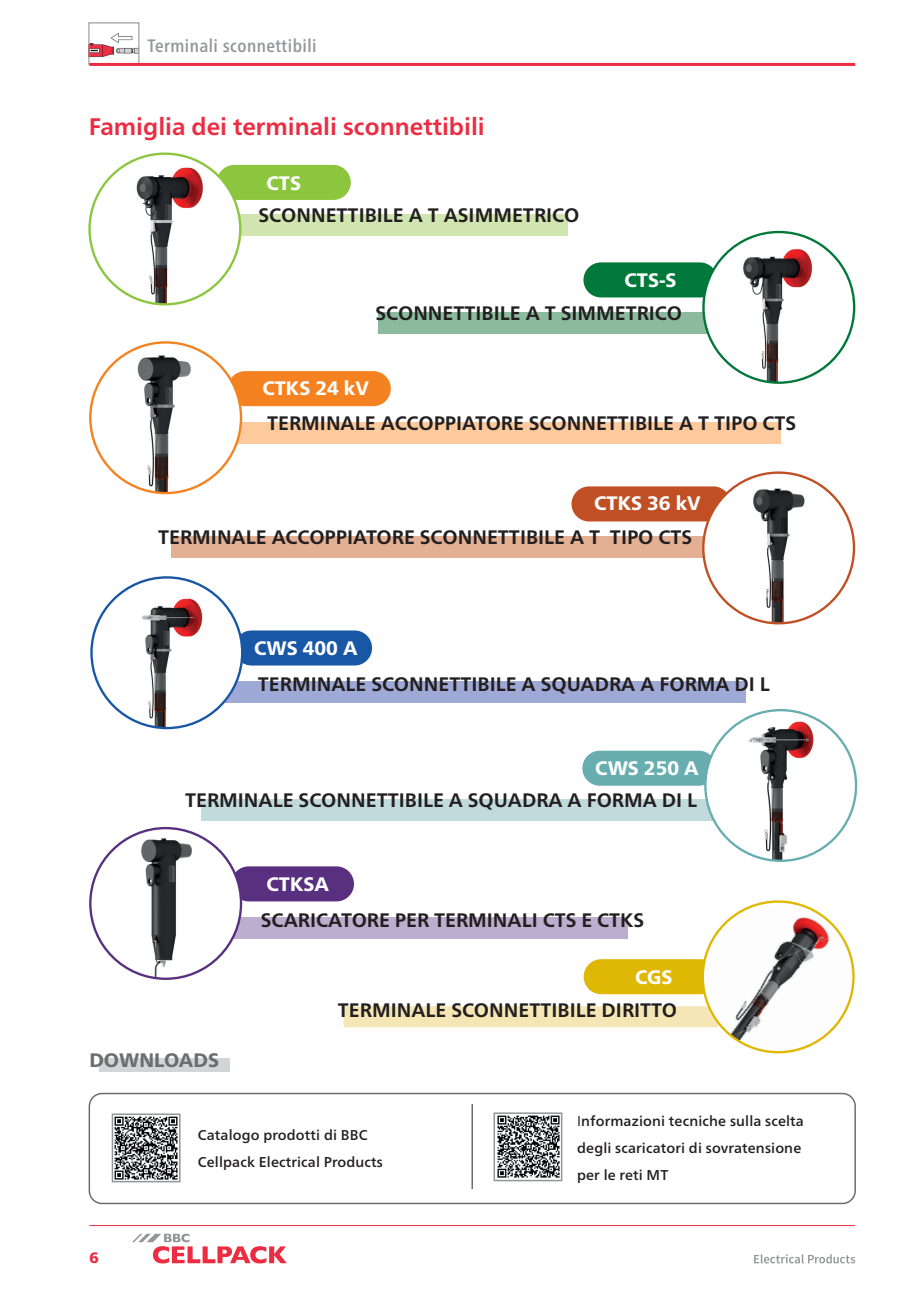
<style>
.page{position:relative;width:919px;height:1289px;background:#fff}
.page>*{position:absolute;margin:0;border:0;box-sizing:border-box;transform-origin:0 0}
.t1{font:700 24px "Frutiger Neue LTW1 G";color:#ed2c42}
.t2{font:700 19.5px "Frutiger Neue LTW1 G";color:#231f20}
.t3{font:800 19.5px "Frutiger Neue LTW1 G";color:#fff}
.t4{font:800 19.5px "Frutiger Neue LTW1 G";color:#6c6d70}
.t5{font:500 condensed 18px "Frutiger Neue LTW1 G";letter-spacing:.025em;color:#939598}
.t6{font:900 15px "Frutiger Neue LTW1 G";color:#ed2c42}
.t7{font:500 14.25px/27px "Frutiger Neue LTW1 G";letter-spacing:.01em;color:#231f20}
.s1{font-weight:400}
</style>
<div class="page">
<div style="left:89px;top:1092px;width:766px;height:112px;border:2px solid #6c6d70;border-radius:13px"></div>
<img style="left:90px;top:33px;width:47px;height:30px">
<div style="left:88px;top:22px;width:51px;height:43px;border:1px solid #939598"></div>
<img style="left:115px;top:1116px;width:62px;height:63px">
<div style="left:112px;top:1113px;width:68px;height:69px;border:2px solid #939598"></div>
<img style="left:497px;top:1115px;width:62px;height:63px">
<div style="left:493px;top:1112px;width:69px;height:69px;border:2px solid #939598"></div>
<svg style="left:132px;top:1233px;width:155px;height:30px"></svg>
<svg style="left:754px;top:1254px;width:101px;height:9px"></svg>
<hr style="left:89px;top:1225px;width:766px;height:1px;background:#ed2c42">
<hr style="left:89px;top:63px;width:766px;height:3px;background:#ed2c42">
<div style="left:99px;top:1058px;width:130px;height:13px;background:#d3d4d6"></div>
<div style="left:171px;top:536px;width:547px;height:21px;background:#e3b093"></div>
<div style="left:571px;top:486px;width:159px;height:35px;background:#c04f24;border-radius:18px"></div>
<div style="left:202px;top:800px;width:528px;height:21px;background:#c1dadc"></div>
<div style="left:231px;top:214px;width:337px;height:21px;background:#d0e5b0"></div>
<div style="left:378px;top:312px;width:330px;height:21px;background:#8bbb9c"></div>
<div style="left:229px;top:422px;width:551px;height:21px;background:#fcca9d"></div>
<div style="left:582px;top:750px;width:134px;height:35px;background:#68aeb1;border-radius:18px"></div>
<div style="left:227px;top:371px;width:164px;height:35px;background:#f58220;border-radius:18px"></div>
<div style="left:217px;top:165px;width:134px;height:35px;background:#8bc63e;border-radius:18px"></div>
<div style="left:583px;top:262px;width:134px;height:35px;background:#00783a;border-radius:18px"></div>
<img style="left:90px;top:161px;width:150px;height:143px">
<img style="left:703px;top:242px;width:151px;height:140px">
<img style="left:90px;top:354px;width:151px;height:139px">
<img style="left:711px;top:717px;width:144px;height:143px">
<div style="left:217px;top:681px;width:528px;height:21px;background:#9fa9d5"></div>
<div style="left:234px;top:630px;width:138px;height:35px;background:#1856a6;border-radius:18px"></div>
<img style="left:92px;top:594px;width:150px;height:134px">
<div style="left:583px;top:959px;width:134px;height:35px;background:#dfb805;border-radius:18px"></div>
<div style="left:343px;top:1006px;width:366px;height:21px;background:#f5e7b5"></div>
<div style="left:217px;top:917px;width:410px;height:21px;background:#bbaece"></div>
<div style="left:231px;top:866px;width:123px;height:35px;background:#593080;border-radius:18px"></div>
<img style="left:90px;top:831px;width:151px;height:147px">
<img style="left:703px;top:481px;width:150px;height:142px">
<img style="left:702px;top:925px;width:23px;height:65px">
<img style="left:732px;top:906px;width:24px;height:13px">
<img style="left:776px;top:902px;width:63px;height:50px">
<img style="left:709px;top:971px;width:44px;height:65px">
<img style="left:753px;top:952px;width:43px;height:65px">
<img style="left:796px;top:933px;width:57px;height:39px">
<img style="left:731px;top:1017px;width:35px;height:35px">
<img style="left:773px;top:998px;width:58px;height:53px">
<img style="left:816px;top:991px;width:37px;height:39px">
<hr style="left:471px;top:1103px;width:2px;height:85px;background:#6c6d70">
<p class="t5" style="left:148px;top:32px;width:170px">Terminali sconnettibili</p>
<p class="t1" style="left:89px;top:109px;width:397px">Famiglia dei terminali sconnettibili</p>
<p class="t3" style="left:266px;top:169px;width:36px">CTS</p>
<p class="t2" style="left:258px;top:201px;width:322px">SCONNETTIBILE A T ASIMMETRICO</p>
<p class="t3" style="left:624px;top:266px;width:54px">CTS-S</p>
<p class="t2" style="left:375px;top:299px;width:308px">SCONNETTIBILE A T SIMMETRICO</p>
<p class="t3" style="left:262px;top:373px;width:108px">CTKS 24 kV</p>
<p class="t2" style="left:267px;top:408px;width:530px">TERMINALE ACCOPPIATORE SCONNETTIBILE A T TIPO CTS</p>
<p class="t3" style="left:594px;top:489px;width:108px">CTKS 36 kV</p>
<p class="t2" style="left:158px;top:522px;width:535px">TERMINALE ACCOPPIATORE SCONNETTIBILE A T TIPO CTS</p>
<p class="t3" style="left:254px;top:634px;width:105px">CWS 400 A</p>
<p class="t2" style="left:258px;top:670px;width:513px">TERMINALE SCONNETTIBILE A SQUADRA A FORMA DI L</p>
<p class="t3" style="left:595px;top:754px;width:105px">CWS 250 A</p>
<p class="t2" style="left:185px;top:786px;width:513px">TERMINALE SCONNETTIBILE A SQUADRA A FORMA DI L</p>
<p class="t3" style="left:266px;top:869px;width:64px">CTKSA</p>
<p class="t2" style="left:261px;top:906px;width:384px">SCARICATORE PER TERMINALI CTS E CTKS</p>
<p class="t3" style="left:635px;top:962px;width:39px">CGS</p>
<p class="t4" style="left:89px;top:1045px;width:131px">DOWNLOADS</p>
<p class="t2" style="left:338px;top:995px;width:340px">TERMINALE SCONNETTIBILE DIRITTO</p>
<p class="t6" style="left:89px;top:1246px;width:11px">6</p>
<p class="t7" style="left:198px;top:1120px;width:186px">Catalogo prodotti di BBC<br>Cellpack Electrical Products</p>
<p class="t7" style="left:577px;top:1106px;width:228px"><span class="s1">I</span>nformazioni tecniche sulla scelta degli scaricatori di sovratensione per le reti MT</p>
</div>
